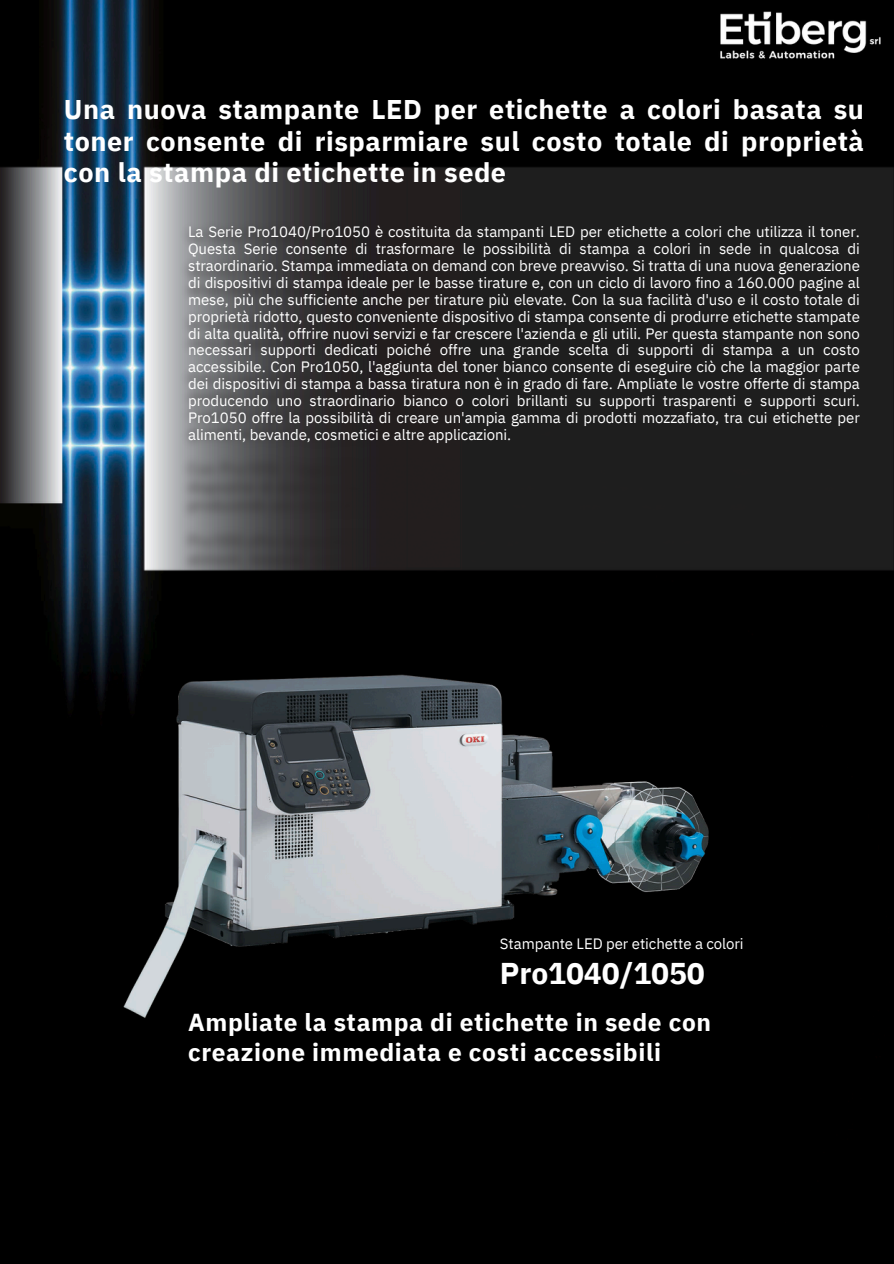
<style>
.page{position:relative;width:894px;height:1264px;background:#fff}
.page>*{position:absolute;margin:0;border:0;box-sizing:border-box;transform-origin:0 0}
.t1{font:700 30px "IBM Plex Sans";letter-spacing:-.005em;color:#fff}
.t2{font:700 27px/31.5px "IBM Plex Sans";letter-spacing:.02em;color:#fff;text-align:justify}
.t3{font:700 24.45px/29.2px "IBM Plex Sans";letter-spacing:.025em;color:#fff}
.t4{font:15px/16.8px "IBM Plex Sans";letter-spacing:-.005em;color:#fff;text-align:justify}
</style>
<div class="page">
<div style="left:0;top:0;width:893px;height:1263px;background:#000"></div>
<img style="left:0;top:159px;width:893px;height:420px">
<img style="left:175px;top:214px;width:683px;height:482px">
<img style="left:89px;top:599px;width:709px;height:440px">
<img style="left:712px;top:9px;width:175px;height:50px">
<p class="t2" style="left:64px;top:93px;width:801px">Una nuova stampante LED per etichette a colori basata su toner consente di risparmiare sul costo totale di proprietà con la stampa di etichette in sede</p>
<p class="t4" style="left:188px;top:223px;width:673px">La Serie Pro1040/Pro1050 è costituita da stampanti LED per etichette a colori che utilizza il toner.<br>Questa Serie consente di trasformare le possibilità di stampa a colori in sede in qualcosa di straordinario. Stampa immediata on demand con breve preavviso. Si tratta di una nuova generazione di dispositivi di stampa ideale per le basse tirature e, con un ciclo di lavoro fino a 160.000 pagine al mese, più che sufficiente anche per tirature più elevate. Con la sua facilità d'uso e il costo totale di proprietà ridotto, questo conveniente dispositivo di stampa consente di produrre etichette stampate di alta qualità, offrire nuovi servizi e far crescere l'azienda e gli utili. Per questa stampante non sono necessari supporti dedicati poiché offre una grande scelta di supporti di stampa a un costo accessibile. Con Pro1050, l'aggiunta del toner bianco consente di eseguire ciò che la maggior parte dei dispositivi di stampa a bassa tiratura non è in grado di fare. Ampliate le vostre offerte di stampa producendo uno straordinario bianco o colori brillanti su supporti trasparenti e supporti scuri.<br>Pro1050 offre la possibilità di creare un'ampia gamma di prodotti mozzafiato, tra cui etichette per alimenti, bevande, cosmetici e altre applicazioni.</p>
<p class="t4" style="left:500px;top:934px;width:245px">Stampante LED per etichette a colori</p>
<h1 class="t1" style="left:500px;top:952px;width:206px">Pro1040/1050</h1>
<p class="t3" style="left:188px;top:1007px;width:524px">Ampliate la stampa di etichette in sede con creazione immediata e costi accessibili</p>
</div>
